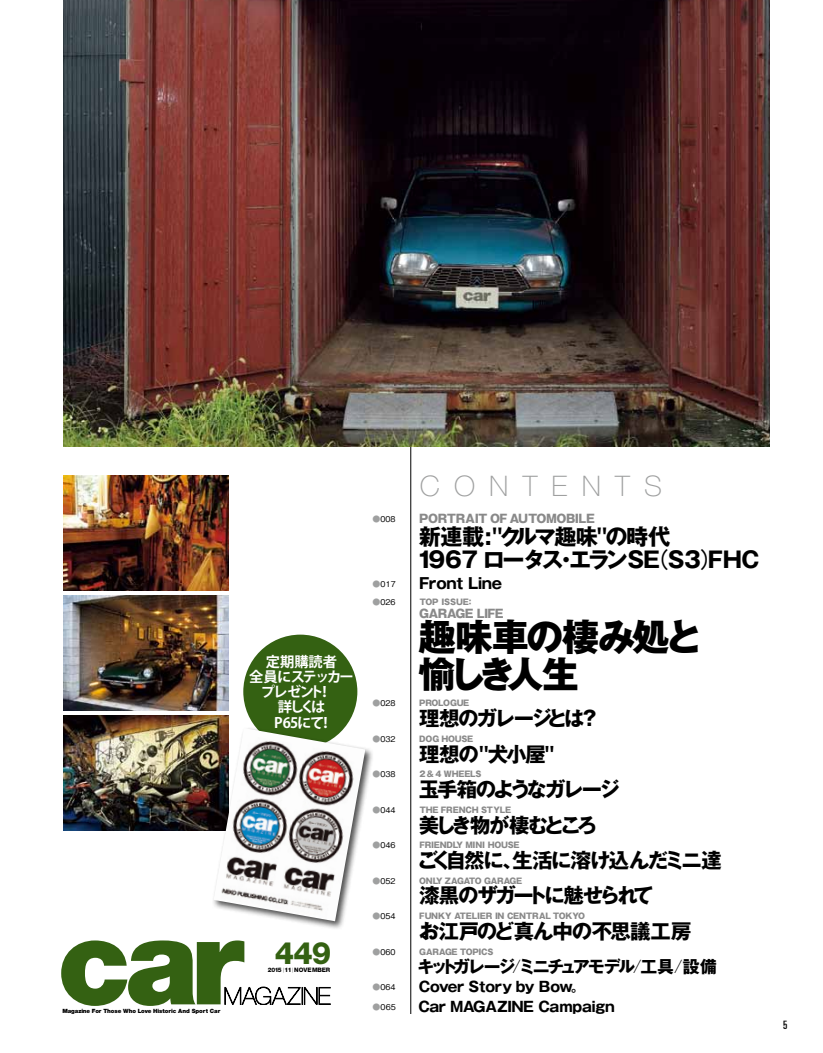
<style>
.page{position:relative;width:823px;height:1053px;background:#fff}
.page>*{position:absolute;margin:0;border:0;box-sizing:border-box;transform-origin:0 0}
.t1{font:800 37.25px "Gothic MB101 Pro";letter-spacing:-.04em;color:#000}
.t2{font:800 36.38px "Gothic MB101 Pro";letter-spacing:-.175em;color:#000}
.t3{font:800 30.88px "Helvetica Neue LT Std";color:#346112}
.t4{font:100 28.38px "Helvetica Neue LT Std";letter-spacing:.5em;color:#9fa0a0}
.t5{font:700 22.12px/23px "Gothic MB101 Pro";letter-spacing:-.05em;color:#000}
.t6{font:700 20.38px "Gothic MB101 Pro";letter-spacing:-.085em;color:#000}
.t7{font:700 20.38px "Gothic MB101 Pro";letter-spacing:-.11em;color:#000}
.t8{font:700 20.38px "Gothic MB101 Pro";letter-spacing:-.03em;color:#000}
.t9{font:700 20.38px "Gothic MB101 Pro";letter-spacing:-.12em;color:#000}
.t10{font:700 20.38px "Gothic MB101 Pro";letter-spacing:-.185em;color:#000}
.t11{font:700 16.88px "Gothic MB101 Pro";letter-spacing:-.14em;color:#000}
.t12{font:700 15px "Gothic MB101 Pro";letter-spacing:-.02em;color:#000}
.t13{font:700 14.25px/15.2px "Koz Go Pro";letter-spacing:-.09em;color:#fff;text-align:center}
.t14{font:700 14.12px "Gothic MB101 Pro";letter-spacing:-.03em;color:#000}
.t15{font:800 11.5px "Gothic MB101 Pro";letter-spacing:-.04em;color:#898989}
.t16{font:ultra-condensed 11.5px "Univers LT Std";color:#000}
.t17{font:800 8px "Gothic MB101 Pro";letter-spacing:-.02em;color:#898989}
.t18{font:500 8px "Gothic BBB Pro";color:#000}
.t19{font:800 8px "Gothic MB101 Pro";letter-spacing:-.04em;color:#898989}
.t20{font:800 6.12px "Helvetica Neue LT Std";letter-spacing:-.02em;color:#000}
.t21{font:900 5.75px "Helvetica Neue LT Std";letter-spacing:-.015em;color:#000}
.s1{font-family:"Ryumin Pro";font-weight:300;font-size:4.88px}
.s2{color:#9fa0a0}
.s3{font-weight:400}
.s4{font-family:"Midashi Go Pro MB31";font-weight:400;color:#9fa0a0}
.s5{font-weight:300}
</style>
<div class="page">
<img style="left:64px;top:476px;width:165px;height:114px">
<img style="left:64px;top:595px;width:165px;height:115px">
<img style="left:64px;top:715px;width:165px;height:115px">
<svg style="left:61px;top:940px;width:269px;height:65px"></svg>
<hr style="left:410px;top:0;width:1px;height:1013px;background:#000">
<img style="left:64px;top:0;width:705px;height:446px">
<div style="left:243px;top:634px;width:114px;height:114px;background:#346112;border-radius:50%"></div>
<div style="left:211px;top:725px;width:162px;height:204px;background:#000;opacity:.7"></div>
<img style="left:213px;top:728px;width:152px;height:193px">
<p class="t21" style="left:62px;top:1007px;width:159px">Magazine For Those Who Love Historic And Sport Car</p>
<h3 class="t13" style="left:249px;top:654px;width:106px">定期購読者<br>全員にステッカープレゼント！　<br>詳しくは<br>P65にて！</h3>
<h3 class="t3" style="left:274px;top:934px;width:58px">449</h3>
<p class="t20" style="left:267px;top:965px;width:64px">2015<span class="s1">│</span>11<span class="s1">│</span>NOVEMBER</p>
<h3 class="t4" style="left:419px;top:470px;width:243px">CONTENTS</h3>
<p class="t18" style="left:372px;top:512px;width:25px"><span class="s2">●</span>008</p>
<h3 class="t15" style="left:419px;top:509px;width:177px">PORTRAIT OF AUTOMOBILE</h3>
<h3 class="t5" style="left:416px;top:522px;width:344px">新連載:"クルマ趣味"の時代<br>1967 ロータス・エランSE<span class="s3">（</span>S3<span class="s3">）</span>FHC</h3>
<p class="t18" style="left:372px;top:577px;width:25px"><span class="s4">●</span>017</p>
<h3 class="t12" style="left:419px;top:571px;width:84px">Front Line</h3>
<p class="t18" style="left:372px;top:596px;width:25px"><span class="s2">●</span>026</p>
<p class="t17" style="left:419px;top:595px;width:56px">TOP ISSUE：</p>
<h3 class="t15" style="left:419px;top:603px;width:86px">GARAGE LIFE</h3>
<h1 class="t1" style="left:418px;top:606px;width:285px">趣味車の棲み処と</h1>
<h2 class="t2" style="left:418px;top:643px;width:161px">愉しき人生</h2>
<p class="t18" style="left:372px;top:697px;width:25px"><span class="s2">●</span>028</p>
<p class="t19" style="left:419px;top:696px;width:51px">PROLOGUE</p>
<h3 class="t7" style="left:419px;top:701px;width:182px">理想のガレージとは？</h3>
<p class="t18" style="left:372px;top:732px;width:25px"><span class="s2">●</span>032</p>
<p class="t19" style="left:419px;top:732px;width:55px">DOG HOUSE</p>
<h3 class="t6" style="left:419px;top:736px;width:137px">理想の"犬小屋"</h3>
<p class="t18" style="left:372px;top:767px;width:25px"><span class="s2">●</span>038</p>
<p class="t17" style="left:419px;top:767px;width:64px">2 &amp; 4 WHEELS</p>
<h3 class="t9" style="left:418px;top:772px;width:202px">玉手箱のようなガレージ</h3>
<p class="t18" style="left:372px;top:803px;width:25px"><span class="s2">●</span>044</p>
<p class="t17" style="left:419px;top:802px;width:93px">THE FRENCH STYLE</p>
<h3 class="t10" style="left:418px;top:807px;width:180px">美しき物が棲むところ</h3>
<p class="t18" style="left:372px;top:838px;width:25px"><span class="s2">●</span>046</p>
<p class="t17" style="left:419px;top:838px;width:101px">FRIENDLY MINI HOUSE</p>
<h3 class="t6" style="left:417px;top:843px;width:306px">ごく自然に、生活に溶け込んだミニ達</h3>
<p class="t18" style="left:372px;top:874px;width:25px"><span class="s2">●</span>052</p>
<p class="t17" style="left:419px;top:873px;width:104px">ONLY ZAGATO GARAGE</p>
<h3 class="t7" style="left:419px;top:878px;width:235px">漆黒のザガートに魅せられて</h3>
<p class="t18" style="left:372px;top:909px;width:25px"><span class="s2">●</span>054</p>
<p class="t17" style="left:419px;top:909px;width:167px">FUNKY ATELIER IN CENTRAL TOKYO</p>
<h3 class="t8" style="left:419px;top:914px;width:274px">お江戸のど真ん中の不思議工房</h3>
<p class="t18" style="left:372px;top:945px;width:25px"><span class="s2">●</span>060</p>
<p class="t19" style="left:419px;top:944px;width:76px">GARAGE TOPICS</p>
<h3 class="t11" style="left:417px;top:952px;width:301px">キットガレージ<span class="s5">/</span>ミニチュアモデル<span class="s5">/</span>工具<span class="s5">/</span>設備</h3>
<p class="t18" style="left:372px;top:980px;width:25px"><span class="s2">●</span>064</p>
<h3 class="t14" style="left:418px;top:975px;width:168px">Cover Story by Bow。</h3>
<p class="t18" style="left:372px;top:1000px;width:25px"><span class="s4">●</span>065</p>
<h3 class="t14" style="left:418px;top:995px;width:198px">Car MAGAZINE Campaign</h3>
<h3 class="t16" style="left:782px;top:1018px;width:6px">5</h3>
</div>
